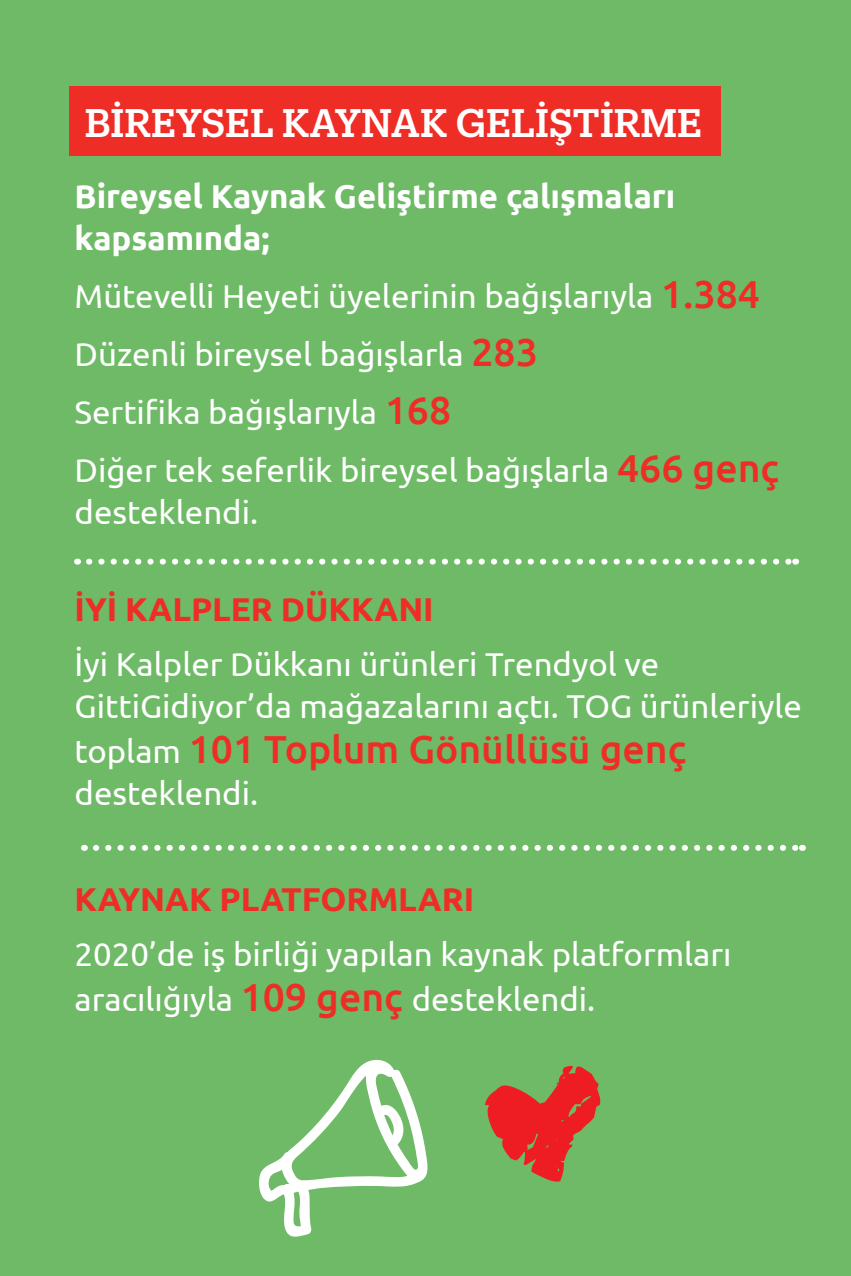
<style>
.page{position:relative;width:851px;height:1276px;background:#fff}
.page>*{position:absolute;margin:0;border:0;box-sizing:border-box;transform-origin:0 0}
.t1{font:500 39px "Ubuntu";color:#ee2d26}
.t2{font:500 39px "Produkt";color:#fff}
.t3{font:33px/42px "Ubuntu";color:#fff}
.t4{font:700 33px/42px "Ubuntu";color:#fff}
.t5{font:700 33px "Ubuntu";color:#ee2d26}
.s1{font-weight:500;font-size:39px;color:#ee2d26}
.s2{font-weight:400;font-size:33px;color:#fff}
</style>
<div class="page">
<div style="left:0;top:0;width:850px;height:1276px;background:#6eba66"></div>
<div style="left:70px;top:86px;width:650px;height:70px;background:#ee2d26"></div>
<svg style="left:89px;top:558px;width:700px;height:6px"></svg>
<svg style="left:96px;top:845px;width:699px;height:6px"></svg>
<svg style="left:259px;top:1059px;width:169px;height:178px"></svg>
<svg style="left:485px;top:1065px;width:116px;height:117px"></svg>
<p class="t2" style="left:85px;top:96px;width:619px">BİREYSEL KAYNAK GELİŞTİRME</p>
<p class="t4" style="left:75px;top:175px;width:602px">Bireysel Kaynak Geliştirme çalışmaları kapsamında;</p>
<p class="t3" style="left:75px;top:274px;width:686px">Mütevelli Heyeti üyelerinin bağışlarıyla <span class="s1">1.384</span></p>
<p class="t3" style="left:75px;top:332px;width:465px">Düzenli bireysel bağışlarla <span class="s1">283</span></p>
<p class="t3" style="left:75px;top:390px;width:378px">Sertifika bağışlarıyla <span class="s1">168</span></p>
<p class="t3" style="left:75px;top:448px;width:705px">Diğer tek seferlik bireysel bağışlarla <span class="s1">466 genç </span>desteklendi.</p>
<p class="t5" style="left:75px;top:589px;width:360px">İYİ KALPLER DÜKKANI</p>
<p class="t3" style="left:75px;top:642px;width:728px">İyi Kalpler Dükkanı ürünleri Trendyol ve<br>GittiGidiyor’da mağazalarını açtı. TOG ürünleriyle</p>
<p class="t1" style="left:75px;top:725px;width:613px"><span class="s2">toplam</span> 101 Toplum Gönüllüsü genç</p>
<p class="t3" style="left:75px;top:771px;width:185px">desteklendi.</p>
<p class="t5" style="left:75px;top:879px;width:401px">KAYNAK PLATFORMLARI</p>
<p class="t3" style="left:75px;top:931px;width:658px;line-height:45px">2020’de iş birliği yapılan kaynak platformları aracılığıyla <span class="s1">109 genç</span> desteklendi.</p>
</div>
